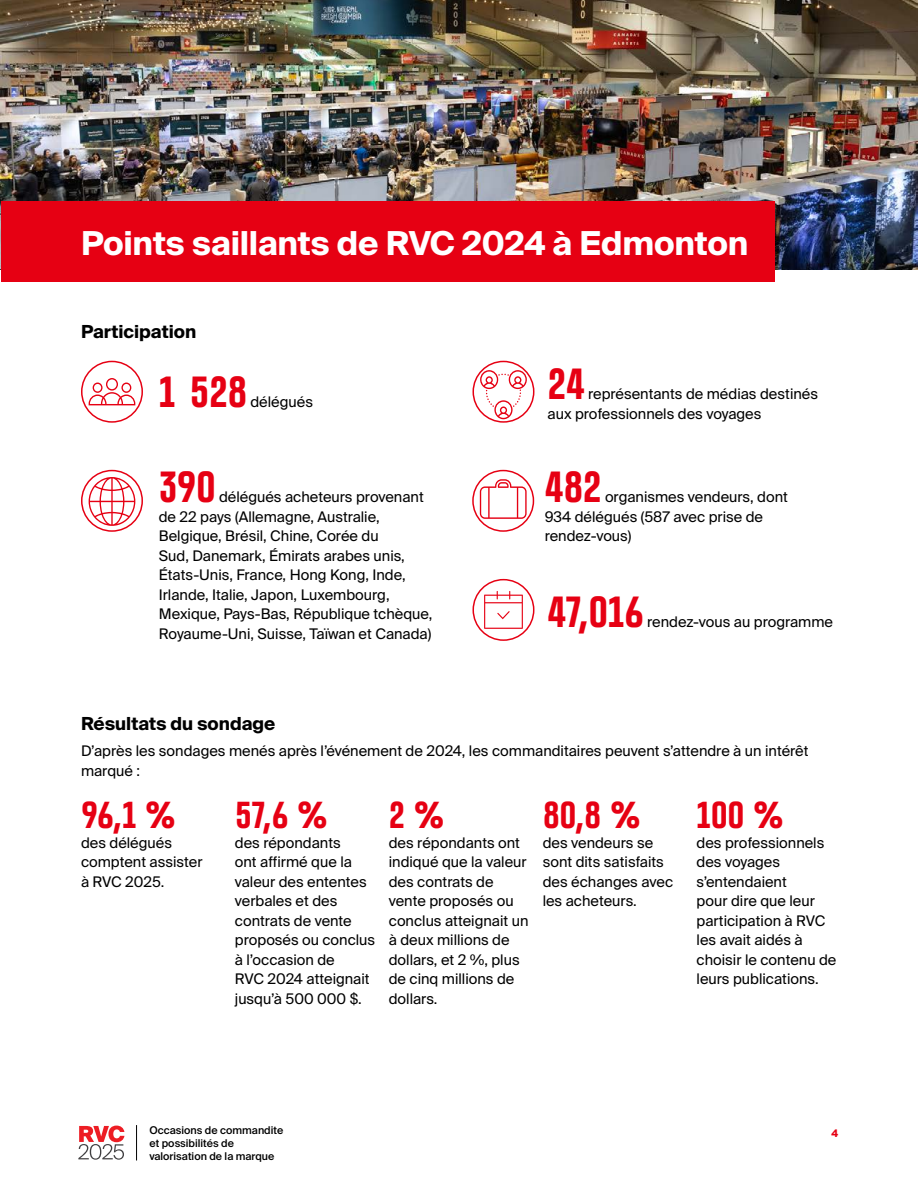
<style>
.page{position:relative;width:918px;height:1188px;background:#fff}
.page>*{position:absolute;margin:0;border:0;box-sizing:border-box;transform-origin:0 0}
.t1{font:700 43.5px "Canada";letter-spacing:-.01em;color:#e60013}
.t2{font:700 37.5px "Canada";letter-spacing:-.015em;color:#e60013}
.t3{font:700 33px "Suisse Intl";letter-spacing:-.005em;color:#fff}
.t4{font:700 18px "Suisse Intl";color:#000}
.t5{font:14.7px/19.5px "Suisse Intl";color:#000}
.t6{font:500 10.65px/13.4px "Suisse Intl";color:#000}
.t7{font:700 10.5px "Suisse Intl";color:#e60013}
</style>
<div class="page">
<svg style="left:78px;top:1126px;width:46px;height:34px"></svg>
<hr style="left:136px;top:1125px;width:1px;height:35px;background:#000">
<img style="left:0;top:0;width:918px;height:270px">
<div style="left:1px;top:201px;width:773px;height:81px;background:#e60013"></div>
<svg style="left:89px;top:378px;width:46px;height:27px"></svg>
<div style="left:81px;top:361px;width:62px;height:62px;border:2px solid #e60013;border-radius:50%"></div>
<svg style="left:480px;top:370px;width:47px;height:49px"></svg>
<div style="left:473px;top:361px;width:61px;height:62px;border:2px solid #e60013;border-radius:50%"></div>
<svg style="left:480px;top:479px;width:47px;height:40px"></svg>
<div style="left:472px;top:470px;width:62px;height:62px;border:2px solid #e60013;border-radius:50%"></div>
<svg style="left:484px;top:591px;width:39px;height:38px"></svg>
<div style="left:473px;top:579px;width:61px;height:62px;border:2px solid #e60013;border-radius:50%"></div>
<svg style="left:89px;top:477px;width:46px;height:49px"></svg>
<div style="left:81px;top:470px;width:62px;height:62px;border:2px solid #e60013;border-radius:50%"></div>
<h3 class="t3" style="left:81px;top:224px;width:669px">Points saillants de RVC 2024 à Edmonton</h3>
<p class="t4" style="left:81px;top:321px;width:117px">Participation</p>
<h1 class="t1" style="left:159px;top:370px;width:90px">1 528</h1>
<p class="t5" style="left:250px;top:392px;width:64px">délégués</p>
<h1 class="t1" style="left:159px;top:465px;width:59px">390</h1>
<p class="t5" style="left:159px;top:487px;width:275px;text-indent:60px">délégués acheteurs provenant de 22 pays (Allemagne, Australie, Belgique, Brésil, Chine, Corée du<br>Sud, Danemark, Émirats arabes unis, États-Unis, France, Hong Kong, Inde, Irlande, Italie, Japon, Luxembourg, Mexique, Pays-Bas, République tchèque, Royaume-Uni, Suisse, Taïwan et Canada)</p>
<h1 class="t1" style="left:548px;top:362px;width:39px">24</h1>
<p class="t5" style="left:548px;top:385px;width:272px;text-indent:41px">représentants de médias destinés aux professionnels des voyages</p>
<h1 class="t1" style="left:545px;top:465px;width:59px">482</h1>
<p class="t5" style="left:545px;top:487px;width:245px;text-indent:60px">organismes vendeurs, dont<br>934 délégués (587 avec prise de rendez-vous)</p>
<h1 class="t1" style="left:548px;top:590px;width:98px">47,016</h1>
<p class="t5" style="left:647px;top:612px;width:187px">rendez-vous au programme</p>
<p class="t4" style="left:81px;top:713px;width:196px">Résultats du sondage</p>
<p class="t5" style="left:81px;top:742px;width:729px">D’après les sondages menés après l’événement de 2024, les commanditaires peuvent s’attendre à un intérêt marqué :</p>
<h2 class="t2" style="left:81px;top:796px;width:98px">96,1 %</h2>
<p class="t5" style="left:81px;top:833px;width:123px">des délégués comptent assister à RVC 2025.</p>
<h2 class="t2" style="left:235px;top:796px;width:96px">57,6 %</h2>
<p class="t5" style="left:235px;top:833px;width:142px">des répondants<br>ont affirmé que la valeur des ententes verbales et des contrats de vente proposés ou conclus à l’occasion de<br>RVC 2024 atteignait jusqu’à 500 000 $.</p>
<h2 class="t2" style="left:389px;top:796px;width:59px">2%</h2>
<p class="t5" style="left:389px;top:833px;width:141px">des répondants ont indiqué que la valeur des contrats de vente proposés ou conclus atteignait un à deux millions de dollars, et 2 %, plus de cinq millions de dollars.</p>
<h2 class="t2" style="left:543px;top:796px;width:101px">80,8 %</h2>
<p class="t5" style="left:543px;top:833px;width:132px">des vendeurs se sont dits satisfaits des échanges avec les acheteurs.</p>
<h2 class="t2" style="left:697px;top:796px;width:90px">100 %</h2>
<p class="t5" style="left:697px;top:833px;width:141px">des professionnels des voyages s’entendaient<br>pour dire que leur participation à RVC les avait aidés à choisir le contenu de leurs publications.</p>
<p class="t6" style="left:149px;top:1123px;width:135px">Occasions de commandite et possibilités de valorisation de la marque</p>
<p class="t7" style="left:831px;top:1127px;width:8px">4</p>
</div>
